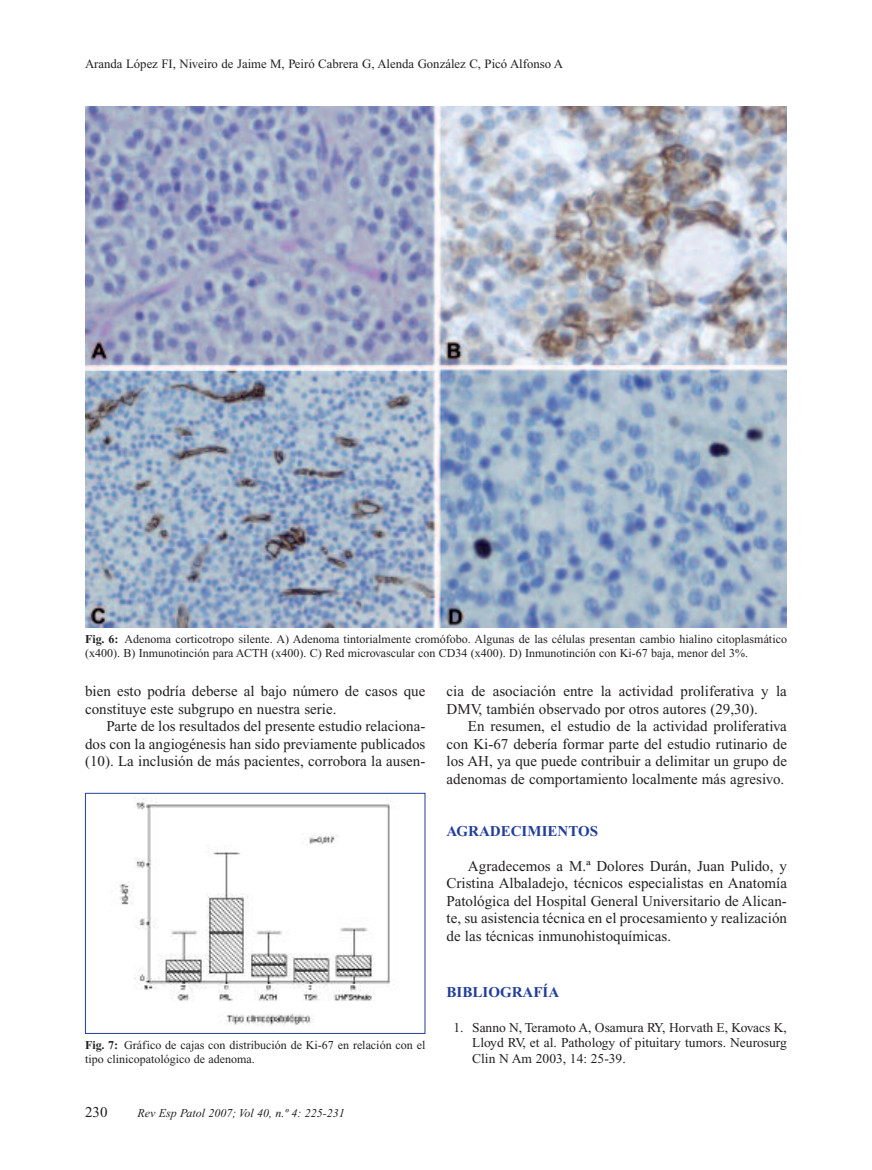
<style>
.page{position:relative;width:872px;height:1170px;background:#fff}
.page>*{position:absolute;margin:0;border:0;box-sizing:border-box;transform-origin:0 0}
.t1{font:15px/17.4px "Times New Roman";color:#231f20;text-align:justify}
.t2{font:700 15px "Times New Roman";color:#223f99}
.t3{font:13.5px/15.8px "Times New Roman";color:#231f20;text-align:justify}
.t4{font:12.75px "Times New Roman";color:#231f20}
.t5{font:12px/14.2px "Times New Roman";color:#231f20}
.t6{font:italic 12px "Times New Roman";color:#231f20}
.s1{font-weight:700}
</style>
<div class="page">
<img style="left:85px;top:106px;width:702px;height:521px">
<img style="left:119px;top:797px;width:272px;height:229px">
<div style="left:85px;top:792px;width:340px;height:241px;border:1px solid #223f99"></div>
<p class="t4" style="left:85px;top:60px;width:479px">Aranda López FI, Niveiro de Jaime M, Peiró Cabrera G, Alenda González C, Picó Alfonso A</p>
<p class="t5" style="left:85px;top:632px;width:703px"><span class="s1">Fig. 6:</span> Adenoma corticotropo silente. A) Adenoma tintorialmente cromófobo. Algunas de las células presentan cambio hialino citoplasmático (x400). B) Inmunotinción para ACTH (x400). C) Red microvascular con CD34 (x400). D) Inmunotinción con Ki-67 baja, menor del 3%.</p>
<p class="t1" style="left:85px;top:683px;width:342px">bien esto podría deberse al bajo número de casos que constituye este subgrupo en nuestra serie.</p>
<p class="t1" style="left:85px;top:718px;width:342px;text-indent:21px">Parte de los resultados del presente estudio relaciona&shy;dos con la angiogénesis han sido previamente publicados (10). La inclusión de más pacientes, corrobora la ausen-</p>
<p class="t5" style="left:85px;top:1039px;width:342px"><span class="s1">Fig. 7:</span> Gráfico de cajas con distribución de Ki-67 en relación con el tipo clinicopatológico de adenoma.</p>
<p class="t1" style="left:85px;top:1104px;width:24px">230</p>
<p class="t6" style="left:138px;top:1108px;width:209px">Rev Esp Patol 2007; Vol 40, n.º 4: 225-231</p>
<p class="t1" style="left:446px;top:683px;width:342px">cia de asociación entre la actividad proliferativa y la<br>DMV, también observado por otros autores (29,30).</p>
<p class="t1" style="left:446px;top:718px;width:342px;text-indent:21px">En resumen, el estudio de la actividad proliferativa con Ki-67 debería formar parte del estudio rutinario de los AH, ya que puede contribuir a delimitar un grupo de adenomas de comportamiento localmente más agresivo.</p>
<p class="t2" style="left:446px;top:826px;width:153px">AGRADECIMIENTOS</p>
<p class="t1" style="left:446px;top:858px;width:342px;text-indent:21px">Agradecemos a M.ª Dolores Durán, Juan Pulido, y Cristina Albaladejo, técnicos especialistas en Anatomía Patológica del Hospital General Universitario de Alican&shy;te, su asistencia técnica en el procesamiento y realización de las técnicas inmunohistoquímicas.</p>
<p class="t2" style="left:446px;top:986px;width:114px">BIBLIOGRAFÍA</p>
<p class="t3" style="left:472px;top:1020px;width:316px;text-indent:-19px">1. Sanno N, Teramoto A, Osamura RY, Horvath E, Kovacs K, Lloyd RV, et al. Pathology of pituitary tumors. Neurosurg Clin N Am 2003, 14: 25-39.</p>
</div>
